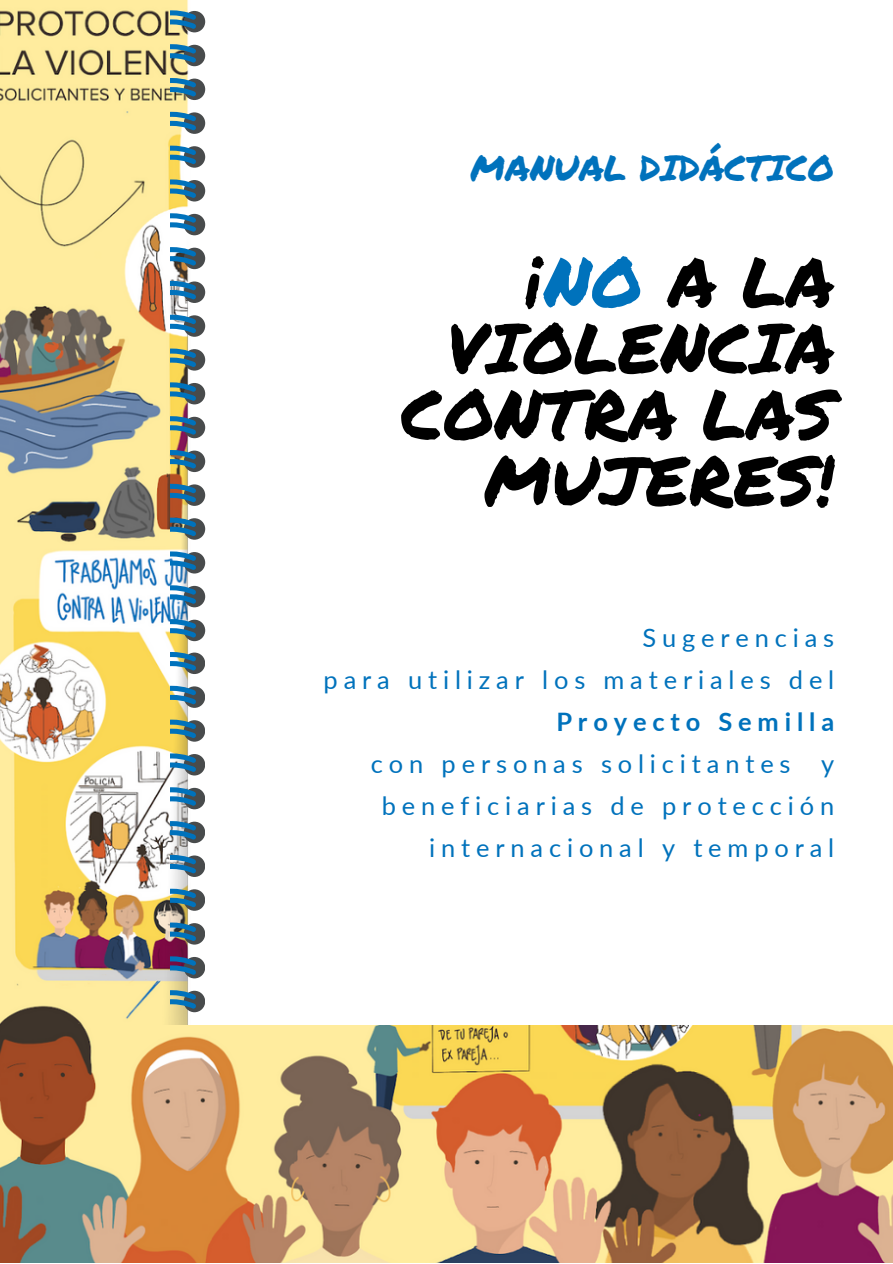
<style>
.page{position:relative;width:893px;height:1264px;background:#fff}
.page>*{position:absolute;margin:0;border:0;box-sizing:border-box;transform-origin:0 0}
.t1{font:69px/66.2px "Permanent Marker";color:#000;text-align:right}
.t2{font:35.55px "Permanent Marker";color:#0072bc}
.t3{font:25.35px/42.2px "Lato";letter-spacing:.23em;color:#0072bc;text-align:right}
.t4{font:700 25.35px "Lato";letter-spacing:.23em;color:#0072bc}
.s1{color:#0072bc}
</style>
<div class="page">
<img style="left:0;top:0;width:892px;height:1262px">
<img style="left:160px;top:0;width:732px;height:1024px">
<div style="left:184px;top:11px;width:21px;height:21px;background:#484b4c;border-radius:50%"></div>
<svg style="left:170px;top:10px;width:26px;height:19px"></svg>
<div style="left:184px;top:45px;width:21px;height:21px;background:#484b4c;border-radius:50%"></div>
<svg style="left:170px;top:44px;width:26px;height:19px"></svg>
<div style="left:184px;top:79px;width:21px;height:21px;background:#484b4c;border-radius:50%"></div>
<svg style="left:170px;top:78px;width:26px;height:19px"></svg>
<div style="left:184px;top:112px;width:21px;height:22px;background:#484b4c;border-radius:50%"></div>
<svg style="left:170px;top:112px;width:26px;height:19px"></svg>
<div style="left:184px;top:146px;width:21px;height:22px;background:#484b4c;border-radius:50%"></div>
<svg style="left:170px;top:146px;width:26px;height:18px"></svg>
<div style="left:184px;top:180px;width:21px;height:21px;background:#484b4c;border-radius:50%"></div>
<svg style="left:170px;top:179px;width:26px;height:19px"></svg>
<div style="left:184px;top:214px;width:21px;height:21px;background:#484b4c;border-radius:50%"></div>
<svg style="left:170px;top:213px;width:26px;height:19px"></svg>
<div style="left:184px;top:248px;width:21px;height:21px;background:#484b4c;border-radius:50%"></div>
<svg style="left:170px;top:247px;width:26px;height:19px"></svg>
<div style="left:184px;top:281px;width:21px;height:22px;background:#484b4c;border-radius:50%"></div>
<svg style="left:170px;top:281px;width:26px;height:19px"></svg>
<div style="left:184px;top:315px;width:21px;height:22px;background:#484b4c;border-radius:50%"></div>
<svg style="left:170px;top:315px;width:26px;height:18px"></svg>
<div style="left:184px;top:349px;width:21px;height:21px;background:#484b4c;border-radius:50%"></div>
<svg style="left:170px;top:348px;width:26px;height:19px"></svg>
<div style="left:184px;top:383px;width:21px;height:21px;background:#484b4c;border-radius:50%"></div>
<svg style="left:170px;top:382px;width:26px;height:19px"></svg>
<div style="left:184px;top:417px;width:21px;height:21px;background:#484b4c;border-radius:50%"></div>
<svg style="left:170px;top:416px;width:26px;height:19px"></svg>
<div style="left:184px;top:450px;width:21px;height:22px;background:#484b4c;border-radius:50%"></div>
<svg style="left:170px;top:450px;width:26px;height:19px"></svg>
<div style="left:184px;top:484px;width:21px;height:22px;background:#484b4c;border-radius:50%"></div>
<svg style="left:170px;top:484px;width:26px;height:18px"></svg>
<div style="left:184px;top:518px;width:21px;height:21px;background:#484b4c;border-radius:50%"></div>
<svg style="left:170px;top:517px;width:26px;height:19px"></svg>
<div style="left:184px;top:552px;width:21px;height:21px;background:#484b4c;border-radius:50%"></div>
<svg style="left:170px;top:551px;width:26px;height:19px"></svg>
<div style="left:184px;top:586px;width:21px;height:21px;background:#484b4c;border-radius:50%"></div>
<svg style="left:170px;top:585px;width:26px;height:19px"></svg>
<div style="left:184px;top:619px;width:21px;height:22px;background:#484b4c;border-radius:50%"></div>
<svg style="left:170px;top:619px;width:26px;height:19px"></svg>
<div style="left:184px;top:652px;width:21px;height:22px;background:#484b4c;border-radius:50%"></div>
<svg style="left:170px;top:652px;width:26px;height:18px"></svg>
<div style="left:184px;top:686px;width:21px;height:22px;background:#484b4c;border-radius:50%"></div>
<svg style="left:170px;top:685px;width:26px;height:19px"></svg>
<div style="left:184px;top:720px;width:21px;height:21px;background:#484b4c;border-radius:50%"></div>
<svg style="left:170px;top:719px;width:26px;height:19px"></svg>
<div style="left:184px;top:754px;width:21px;height:21px;background:#484b4c;border-radius:50%"></div>
<svg style="left:170px;top:753px;width:26px;height:19px"></svg>
<div style="left:184px;top:787px;width:21px;height:22px;background:#484b4c;border-radius:50%"></div>
<svg style="left:170px;top:787px;width:26px;height:19px"></svg>
<div style="left:184px;top:821px;width:21px;height:22px;background:#484b4c;border-radius:50%"></div>
<svg style="left:170px;top:821px;width:26px;height:18px"></svg>
<div style="left:184px;top:855px;width:21px;height:22px;background:#484b4c;border-radius:50%"></div>
<svg style="left:170px;top:854px;width:26px;height:19px"></svg>
<div style="left:184px;top:889px;width:21px;height:21px;background:#484b4c;border-radius:50%"></div>
<svg style="left:170px;top:888px;width:26px;height:19px"></svg>
<div style="left:184px;top:923px;width:21px;height:21px;background:#484b4c;border-radius:50%"></div>
<svg style="left:170px;top:922px;width:26px;height:19px"></svg>
<div style="left:184px;top:956px;width:21px;height:22px;background:#484b4c;border-radius:50%"></div>
<svg style="left:170px;top:956px;width:26px;height:19px"></svg>
<div style="left:184px;top:990px;width:21px;height:22px;background:#484b4c;border-radius:50%"></div>
<svg style="left:170px;top:990px;width:26px;height:18px"></svg>
<h2 class="t2" style="left:470px;top:141px;width:365px">MANUAL DIDÁCTICO</h2>
<h1 class="t1" style="left:401px;top:247px;width:434px">¡<span class="s1">NO</span> A LA<br>VIOLENCIA<br>CONTRA LAS<br>MUJERES!</h1>
<p class="t3" style="left:323px;top:615px;width:512px">Sugerencias<br>para utilizar los materiales del</p>
<p class="t4" style="left:556px;top:705px;width:279px">Proyecto Semilla</p>
<p class="t3" style="left:371px;top:742px;width:465px">con personas solicitantes y beneficiarias de protección internacional y temporal</p>
</div>
